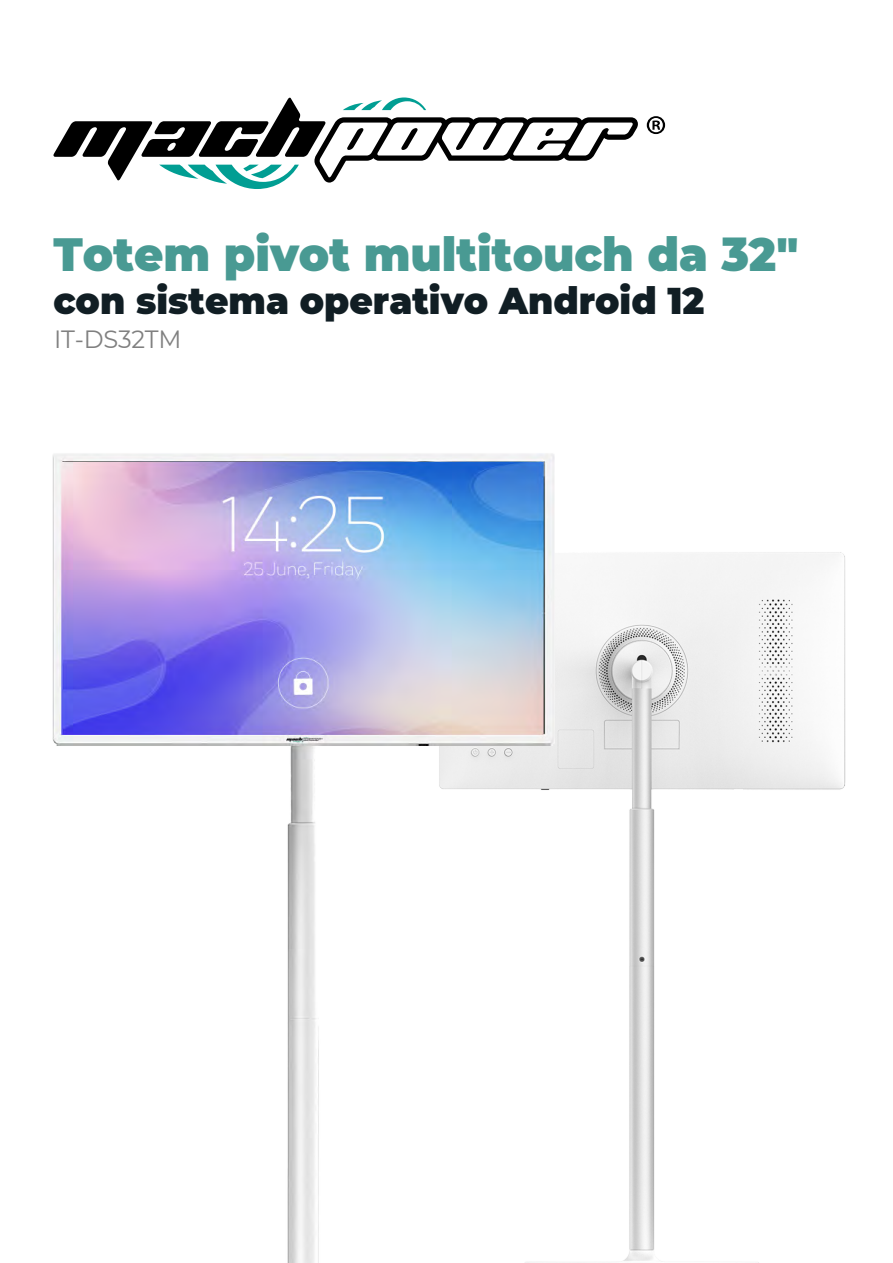
<style>
.page{position:relative;width:893px;height:1263px;background:#fff}
.page>*{position:absolute;margin:0;border:0;box-sizing:border-box;transform-origin:0 0}
.t1{font:900 46.5px "Montserrat";color:#499a93}
.t2{font:900 37.2px "Montserrat";color:#111e24}
.t3{font:24.9px "Montserrat";letter-spacing:-.01em;color:#808080}
</style>
<div class="page">
<img style="left:52px;top:453px;width:794px;height:810px">
<svg style="left:222px;top:183px;width:58px;height:6px"></svg>
<svg style="left:53px;top:98px;width:612px;height:85px"></svg>
<p class="t1" style="left:53px;top:219px;width:746px">Totem pivot multitouch da 32"</p>
<p class="t2" style="left:53px;top:273px;width:652px">con sistema operativo Android 12</p>
<p class="t3" style="left:54px;top:322px;width:129px">IT-DS32TM</p>
</div>
